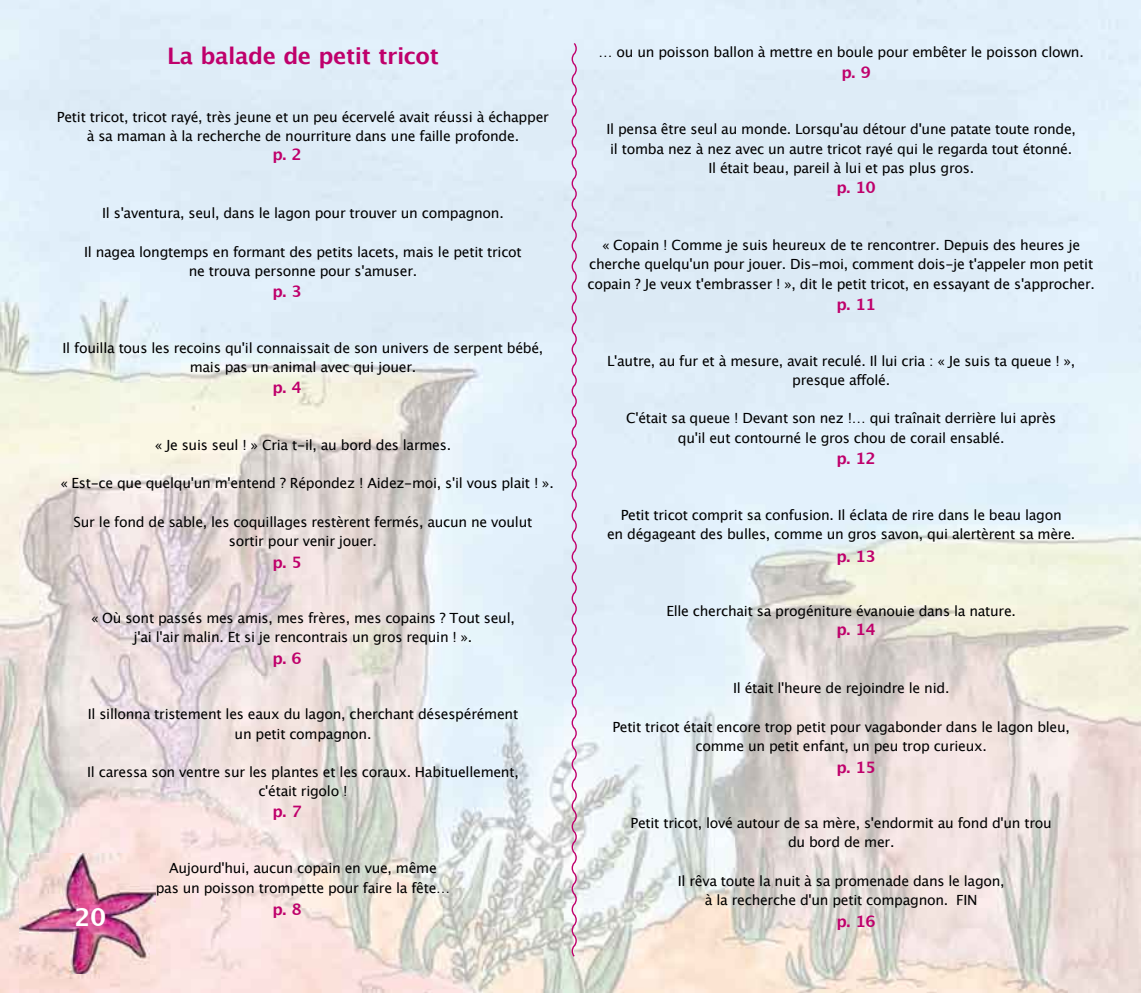
<style>
.page{position:relative;width:1141px;height:993px;background:#fff}
.page>*{position:absolute;margin:0;border:0;box-sizing:border-box;transform-origin:0 0}
.t1{font:700 24.5px "Lucida Grande";color:#fff}
.t2{font:700 22.75px "Lucida Grande";letter-spacing:-.02em;color:#bf006b}
.t3{font:700 15.75px "Lucida Grande";letter-spacing:-.02em;color:#bf006b}
.t4{font:14px/19.2px "Lucida Grande";letter-spacing:-.02em;color:#000;text-align:center}
</style>
<div class="page">
<img style="left:0;top:0;width:1141px;height:992px">
<img style="left:20px;top:853px;width:135px;height:120px">
<svg style="left:572px;top:43px;width:5px;height:913px;background:#d8a8cd"></svg>
<h2 class="t2" style="left:167px;top:43px;width:273px">La balade de petit tricot</h2>
<p class="t4" style="left:57px;top:107px;width:493px">Petit tricot, tricot rayé, très jeune et un peu écervelé avait réussi à échapper à sa maman à la recherche de nourriture dans une faille profonde.</p>
<p class="t3" style="left:272px;top:145px;width:31px">p. 2</p>
<p class="t4" style="left:102px;top:204px;width:403px">Il s'aventura, seul, dans le lagon pour trouver un compagnon.</p>
<p class="t4" style="left:84px;top:242px;width:439px">Il nagea longtemps en formant des petits lacets, mais le petit tricot ne trouva personne pour s'amuser.</p>
<p class="t3" style="left:272px;top:282px;width:31px">p. 3</p>
<p class="t4" style="left:63px;top:338px;width:482px">Il fouilla tous les recoins qu'il connaissait de son univers de serpent bébé, mais pas un animal avec qui jouer.</p>
<p class="t3" style="left:272px;top:378px;width:31px">p. 4</p>
<p class="t4" style="left:155px;top:435px;width:298px">« Je suis seul ! » Cria t-il, au bord des larmes.</p>
<p class="t4" style="left:60px;top:473px;width:495px">« Est-ce que quelqu'un m'entend ? Répondez ! Aidez-moi, s'il vous plait ! ».</p>
<p class="t4" style="left:74px;top:512px;width:460px">Sur le fond de sable, les coquillages restèrent fermés, aucun ne voulut sortir pour venir jouer.</p>
<p class="t3" style="left:272px;top:553px;width:31px">p. 5</p>
<p class="t4" style="left:91px;top:608px;width:425px">« Où sont passés mes amis, mes frères, mes copains ? Tout seul, j'ai l'air malin. Et si je rencontrais un gros requin ! ».</p>
<p class="t3" style="left:272px;top:649px;width:31px">p. 6</p>
<p class="t4" style="left:88px;top:704px;width:432px">Il sillonna tristement les eaux du lagon, cherchant désespérément un petit compagnon.</p>
<p class="t4" style="left:87px;top:762px;width:433px">Il caressa son ventre sur les plantes et les coraux. Habituellement, c'était rigolo !</p>
<p class="t3" style="left:272px;top:801px;width:31px">p. 7</p>
<h1 class="t1" style="left:74px;top:902px;width:33px">20</h1>
<p class="t4" style="left:156px;top:858px;width:296px">Aujourd'hui, aucun copain en vue, même<br>pas un poisson trompette pour faire la fête…</p>
<p class="t3" style="left:272px;top:899px;width:31px">p. 8</p>
<p class="t4" style="left:599px;top:43px;width:487px">… ou un poisson ballon à mettre en boule pour embêter le poisson clown.</p>
<p class="t3" style="left:841px;top:63px;width:31px">p. 9</p>
<p class="t4" style="left:606px;top:120px;width:471px">Il pensa être seul au monde. Lorsqu'au détour d'une patate toute ronde, il tomba nez à nez avec un autre tricot rayé qui le regarda tout étonné.<br>Il était beau, pareil à lui et pas plus gros.</p>
<p class="t3" style="left:836px;top:178px;width:41px">p. 10</p>
<p class="t4" style="left:587px;top:235px;width:509px">« Copain ! Comme je suis heureux de te rencontrer. Depuis des heures je cherche quelqu'un pour jouer. Dis-moi, comment dois-je t'appeler mon petit copain ? Je veux t'embrasser ! », dit le petit tricot, en essayant de s'approcher.</p>
<p class="t3" style="left:836px;top:295px;width:41px">p. 11</p>
<p class="t4" style="left:607px;top:351px;width:470px">L'autre, au fur et à mesure, avait reculé. Il lui cria : « Je suis ta queue ! », presque affolé.</p>
<p class="t4" style="left:626px;top:409px;width:432px">C'était sa queue ! Devant son nez !… qui traînait derrière lui après qu'il eut contourné le gros chou de corail ensablé.</p>
<p class="t3" style="left:836px;top:449px;width:41px">p. 12</p>
<p class="t4" style="left:607px;top:505px;width:470px">Petit tricot comprit sa confusion. Il éclata de rire dans le beau lagon<br>en dégageant des bulles, comme un gros savon, qui alertèrent sa mère.</p>
<p class="t3" style="left:836px;top:547px;width:41px">p. 13</p>
<p class="t4" style="left:666px;top:601px;width:351px">Elle cherchait sa progéniture évanouie dans la nature.</p>
<p class="t3" style="left:836px;top:620px;width:41px">p. 14</p>
<p class="t4" style="left:733px;top:678px;width:218px">Il était l'heure de rejoindre le nid.</p>
<p class="t4" style="left:612px;top:717px;width:459px">Petit tricot était encore trop petit pour vagabonder dans le lagon bleu, comme un petit enfant, un peu trop curieux.</p>
<p class="t3" style="left:836px;top:758px;width:41px">p. 15</p>
<p class="t4" style="left:631px;top:813px;width:423px">Petit tricot, lové autour de sa mère, s'endormit au fond d'un trou du bord de mer.</p>
<p class="t4" style="left:678px;top:871px;width:328px">Il rêva toute la nuit à sa promenade dans le lagon, à la recherche d'un petit compagnon. FIN</p>
<p class="t3" style="left:836px;top:911px;width:41px">p. 16</p>
</div>
